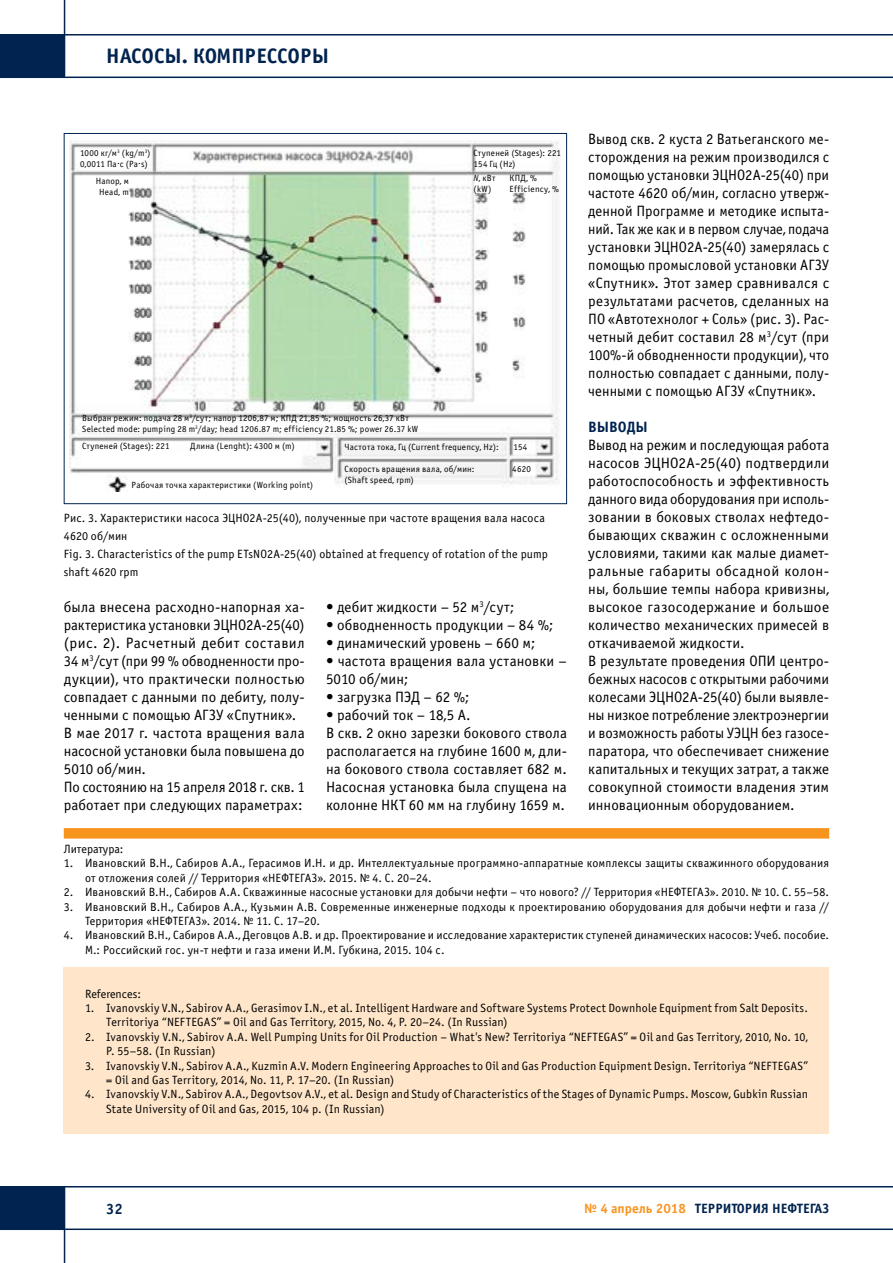
<style>
.page{position:relative;width:893px;height:1263px;background:#fff}
.page>*{position:absolute;margin:0;border:0;box-sizing:border-box;transform-origin:0 0}
.t1{font:700 21px "Officina Sans C";color:#00234f}
.t2{font:15px/18px "Officina Sans C";letter-spacing:.005em;color:#000}
.t3{font:700 15px "Officina Sans C";color:#00234f}
.t4{font:700 13.5px "Officina Sans C";color:#00234f}
.t5{font:12px/14.4px "Officina Sans C";letter-spacing:.015em;color:#000}
.t6{font:9px/10.8px "Officina Sans C";letter-spacing:.025em;color:#000}
.s1{font-style:italic}
.s2{color:#f7941e}
</style>
<div class="page">
<hr style="left:0;top:77px;width:893px;height:1px;background:#00234f">
<hr style="left:64px;top:0;width:1px;height:77px;background:#00234f">
<hr style="left:0;top:34px;width:893px;height:2px;background:#00234f">
<div style="left:0;top:35px;width:64px;height:42px;background:#00234f"></div>
<hr style="left:0;top:1186px;width:893px;height:1px;background:#00234f">
<hr style="left:64px;top:1186px;width:1px;height:77px;background:#00234f">
<hr style="left:0;top:1228px;width:893px;height:2px;background:#00234f">
<div style="left:0;top:1187px;width:64px;height:42px;background:#00234f"></div>
<div style="left:64px;top:828px;width:765px;height:11px;background:#f7941e"></div>
<div style="left:64px;top:967px;width:765px;height:167px;background:#ffe6ca"></div>
<img style="left:70px;top:140px;width:491px;height:351px">
<h1 class="t1" style="left:106px;top:44px;width:224px">НАСОСЫ. КОМПРЕССОРЫ</h1>
<p class="t6" style="left:80px;top:148px;width:72px">1000 кг/м<sup>3</sup> (kg/m<sup>3</sup>)<br>0,0011 Па.с (Pa.s)</p>
<p class="t6" style="left:96px;top:176px;width:34px;text-align:center">Напор, м<br>Head, m</p>
<p class="t6" style="left:474px;top:148px;width:89px">Ступеней (Stages): 221<br>154 Гц (Hz)</p>
<p class="t6" style="left:474px;top:173px;width:23px"><span class="s1">N</span>, кВт (kW)</p>
<p class="t6" style="left:510px;top:173px;width:51px">КПД, %<br>Efficiency, %</p>
<p class="t6" style="left:82px;top:413px;width:337px">Выбран режим: подача 28 м<sup>3</sup>/сут; напор 1206,87 м; КПД 21,85 %; мощность 26,37 кВт<br>Selected mode: pumping 28 m<sup>3</sup>/day; head 1206.87 m; efficiency 21.85 %; power 26.37 kW</p>
<p class="t6" style="left:82px;top:441px;width:89px">Ступеней (Stages): 221</p>
<p class="t6" style="left:190px;top:441px;width:106px">Длина (Lenght): 4300 м (m)</p>
<p class="t6" style="left:132px;top:480px;width:183px">Рабочая точка характеристики (Working point)</p>
<p class="t6" style="left:345px;top:442px;width:156px">Частота тока, Гц (Current frequency, Hz):</p>
<p class="t6" style="left:513px;top:442px;width:15px">154</p>
<p class="t6" style="left:345px;top:464px;width:132px">Скорость вращения вала, об/мин:</p>
<p class="t6" style="left:512px;top:464px;width:20px">4620</p>
<p class="t6" style="left:345px;top:474px;width:71px">(Shaft speed, rpm)</p>
<p class="t5" style="left:64px;top:509px;width:486px;line-height:18px">Рис. 3. Характеристики насоса ЭЦНО2А-25(40), полученные при частоте вращения вала насоса 4620 об/мин<br>Fig. 3. Сharacteristics of the pump ETsNO2А-25(40) obtained at frequency of rotation of the pump shaft 4620 rpm</p>
<p class="t2" style="left:64px;top:598px;width:242px">была внесена расходно-напорная ха&shy;рактеристика установки ЭЦНО2А-25(40) (рис. 2). Расчетный дебит составил 34 м<sup>3</sup>/сут (при 99 % обводненности про&shy;дукции), что практически полностью совпадает с данными по дебиту, полу&shy;ченными с помощью АГЗУ «Спутник».<br>В мае 2017 г. частота вращения вала насосной установки была повышена до 5010 об/мин.<br>По состоянию на 15 апреля 2018 г. скв. 1 работает при следующих параметрах:</p>
<p class="t2" style="left:326px;top:598px;width:190px">• дебит жидкости – 52 м<sup>3</sup>/сут;</p>
<p class="t2" style="left:326px;top:616px;width:229px">• обводненность продукции – 84 %;</p>
<p class="t2" style="left:326px;top:634px;width:211px">• динамический уровень – 660 м;</p>
<p class="t2" style="left:326px;top:652px;width:242px">• частота вращения вала установки –<br>5010 об/мин;</p>
<p class="t2" style="left:326px;top:688px;width:145px">• загрузка ПЭД – 62 %;</p>
<p class="t2" style="left:326px;top:706px;width:242px">• рабочий ток – 18,5 А.<br>В скв. 2 окно зарезки бокового ствола располагается на глубине 1600 м, дли&shy;на бокового ствола составляет 682 м.<br>Насосная установка была спущена на колонне НКТ 60 мм на глубину 1659 м.</p>
<p class="t2" style="left:588px;top:130px;width:242px;text-align:justify">Вывод скв. 2 куста 2 Ватьеганского ме&shy;сторождения на режим производился с помощью установки ЭЦНО2А-25(40) при частоте 4620 об/мин, согласно утверж&shy;денной Программе и методике испыта&shy;ний. Так же как и в первом случае, подача установки ЭЦНО2А-25(40) замерялась с помощью промысловой установки АГЗУ «Спутник». Этот замер сравнивался с результатами расчетов, сделанных на ПО «Автотехнолог + Соль» (рис. 3). Рас&shy;четный дебит составил 28 м<sup>3</sup>/сут (при 100%-й обводненности продукции), что полностью совпадает с данными, полу&shy;ченными с помощью АГЗУ «Спутник».</p>
<p class="t3" style="left:588px;top:418px;width:61px">ВЫВОДЫ</p>
<p class="t2" style="left:588px;top:436px;width:242px">Вывод на режим и последующая работа насосов ЭЦНО2А-25(40) подтвердили работоспособность и эффективность данного вида оборудования при исполь&shy;зовании в боковых стволах нефтедо&shy;бывающих скважин с осложненными условиями, такими как малые диамет&shy;ральные габариты обсадной колон&shy;ны, большие темпы набора кривизны, высокое газосодержание и большое количество механических примесей в откачиваемой жидкости.<br>В результате проведения ОПИ центро&shy;бежных насосов с открытыми рабочими колесами ЭЦНО2А-25(40) были выявле&shy;ны низкое потребление электроэнергии и возможность работы УЭЦН без газосе&shy;паратора, что обеспечивает снижение капитальных и текущих затрат, а также совокупной стоимости владения этим инновационным оборудованием.</p>
<p class="t5" style="left:64px;top:842px;width:61px">Литература:</p>
<p class="t5" style="left:85px;top:856px;width:746px;text-indent:-21px">1. Ивановский В.Н., Сабиров А.А., Герасимов И.Н. и др. Интеллектуальные программно-аппаратные комплексы защиты скважинного оборудования от отложения солей // Территория «НЕФТЕГАЗ». 2015. № 4. С. 20–24.</p>
<p class="t5" style="left:64px;top:885px;width:767px">2. Ивановский В.Н., Сабиров А.А. Скважинные насосные установки для добычи нефти – что нового? // Территория «НЕФТЕГАЗ». 2010. № 10. С. 55–58.</p>
<p class="t5" style="left:85px;top:900px;width:746px;text-indent:-21px">3. Ивановский В.Н., Сабиров А.А., Кузьмин А.В. Современные инженерные подходы к проектированию оборудования для добычи нефти и газа //<br>Территория «НЕФТЕГАЗ». 2014. № 11. С. 17–20.</p>
<p class="t5" style="left:85px;top:928px;width:746px;text-indent:-21px">4. Ивановский В.Н., Сабиров А.А., Деговцов А.В. и др. Проектирование и исследование характеристик ступеней динамических насосов: Учеб. пособие.<br>М.: Российский гос. ун-т нефти и газа имени И.М. Губкина, 2015. 104 с.</p>
<p class="t5" style="left:85px;top:987px;width:57px">References:</p>
<p class="t5" style="left:106px;top:1001px;width:703px;text-indent:-21px">1. Ivanovskiy V.N., Sabirov A.A., Gerasimov I.N., et al. Intelligent Hardware and Software Systems Protect Downhole Equipment from Salt Deposits.<br>Territoriya “NEFTEGAS” = Oil and Gas Territory, 2015, No. 4, P. 20–24. (In Russian)</p>
<p class="t5" style="left:106px;top:1030px;width:703px;text-indent:-21px">2. Ivanovskiy V.N., Sabirov A.A. Well Pumping Units for Oil Production – What's New? Territoriya “NEFTEGAS” = Oil and Gas Territory, 2010, No. 10,<br>P. 55–58. (In Russian)</p>
<p class="t5" style="left:106px;top:1059px;width:703px;text-indent:-21px">3. Ivanovskiy V.N., Sabirov A.A., Kuzmin A.V. Modern Engineering Approaches to Oil and Gas Production Equipment Design. Territoriya “NEFTEGAS” = Oil and Gas Territory, 2014, No. 11, P. 17–20. (In Russian)</p>
<p class="t5" style="left:106px;top:1087px;width:703px;text-indent:-21px">4. Ivanovskiy V.N., Sabirov A.A., Degovtsov A.V., et al. Design and Study of Characteristics of the Stages of Dynamic Pumps. Moscow, Gubkin Russian<br>State University of Oil and Gas, 2015, 104 p. (In Russian)</p>
<p class="t3" style="left:106px;top:1200px;width:18px">32</p>
<p class="t4" style="left:584px;top:1201px;width:247px"><span class="s2">№ 4 апрель 2018</span> ТЕРРИТОРИЯ НЕФТЕГАЗ</p>
</div>
